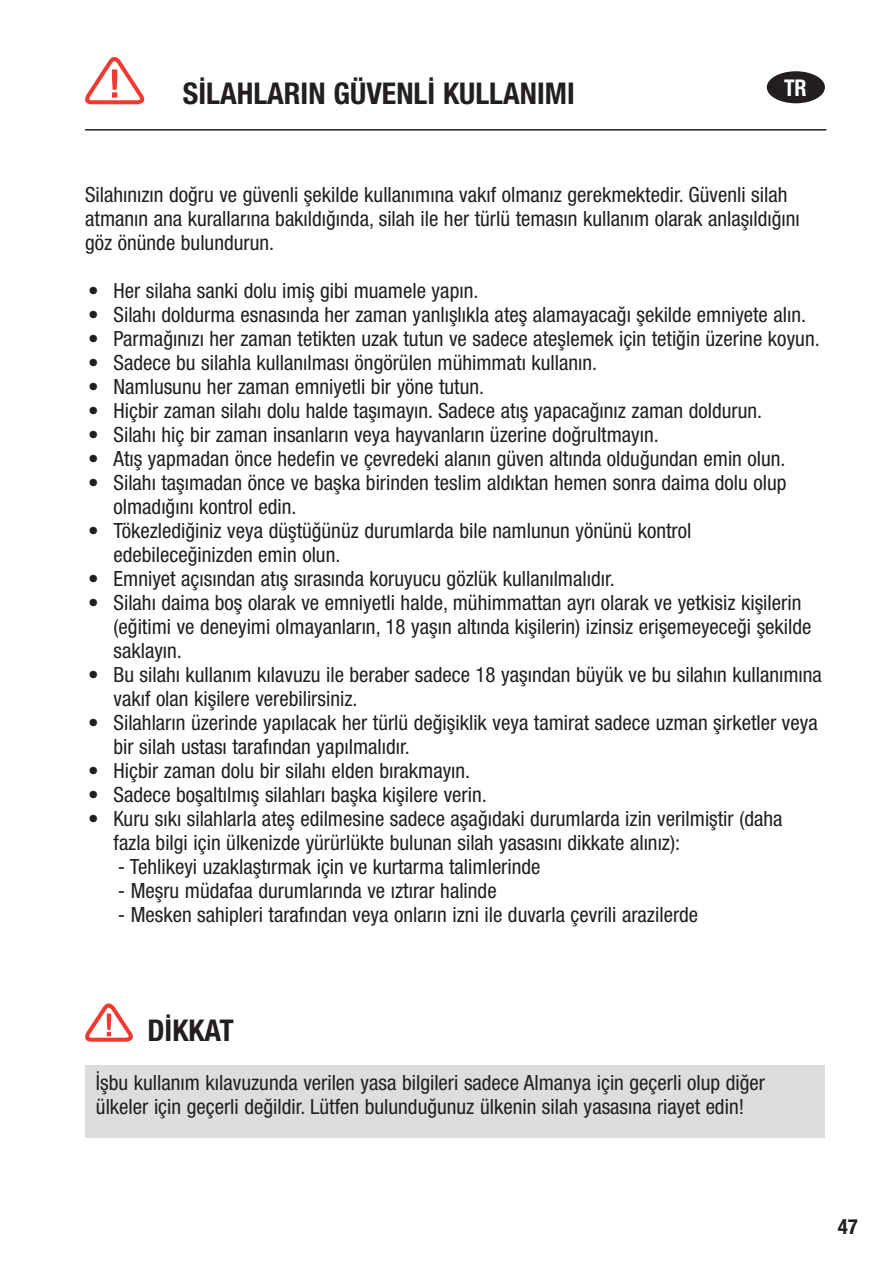
<style>
.page{position:relative;width:893px;height:1263px;background:#fff}
.page>*{position:absolute;margin:0;border:0;box-sizing:border-box;transform-origin:0 0}
.t1{font:700 condensed 30px "Helvetica Neue LT Pro";color:#231f20}
.t2{font:700 condensed 23.1px "Helvetica Neue LT Pro";color:#fff;scale:.95 1}
.t3{font:condensed 21px/24px "Helvetica Neue LT Pro";color:#231f20}
.t4{font:700 condensed 21px "Helvetica Neue LT Pro";color:#231f20}
</style>
<div class="page">
<hr style="left:85px;top:129px;width:741px;height:2px;background:#231f20">
<div style="left:767px;top:71px;width:58px;height:32px;background:#231f20;border-radius:50%"></div>
<svg style="left:85px;top:1003px;width:48px;height:39px"></svg>
<div style="left:85px;top:1065px;width:740px;height:73px;background:#dcdddf"></div>
<svg style="left:85px;top:56px;width:60px;height:49px"></svg>
<h1 class="t1" style="left:183px;top:82px;width:393px">SİLAHLARIN GÜVENLİ KULLANIMI</h1>
<p class="t2" style="left:784px;top:80px;width:25px">TR</p>
<p class="t3" style="left:85px;top:184px;width:716px">Silahınızın doğru ve güvenli şekilde kullanımına vakıf olmanız gerekmektedir. Güvenli silah atmanın ana kurallarına bakıldığında, silah ile her türlü temasın kullanım olarak anlaşıldığını göz önünde bulundurun.</p>
<p class="t3" style="left:88px;top:280px;width:392px">• Her silaha sanki dolu imiş gibi muamele yapın.</p>
<p class="t3" style="left:88px;top:304px;width:720px">• Silahı doldurma esnasında her zaman yanlışlıkla ateş alamayacağı şekilde emniyete alın.</p>
<p class="t3" style="left:88px;top:328px;width:733px">• Parmağınızı her zaman tetikten uzak tutun ve sadece ateşlemek için tetiğin üzerine koyun.</p>
<p class="t3" style="left:88px;top:352px;width:511px">• Sadece bu silahla kullanılması öngörülen mühimmatı kullanın.</p>
<p class="t3" style="left:88px;top:376px;width:398px">• Namlusunu her zaman emniyetli bir yöne tutun.</p>
<p class="t3" style="left:88px;top:400px;width:676px">• Hiçbir zaman silahı dolu halde taşımayın. Sadece atış yapacağınız zaman doldurun.</p>
<p class="t3" style="left:88px;top:424px;width:572px">• Silahı hiç bir zaman insanların veya hayvanların üzerine doğrultmayın.</p>
<p class="t3" style="left:88px;top:448px;width:699px">• Atış yapmadan önce hedefin ve çevredeki alanın güven altında olduğundan emin olun.</p>
<p class="t3" style="left:114px;top:472px;width:674px;text-indent:-26px">• Silahı taşımadan önce ve başka birinden teslim aldıktan hemen sonra daima dolu olup olmadığını kontrol edin.</p>
<p class="t3" style="left:114px;top:520px;width:579px;text-indent:-26px">• Tökezlediğiniz veya düştüğünüz durumlarda bile namlunun yönünü kontrol edebileceğinizden emin olun.</p>
<p class="t3" style="left:88px;top:568px;width:528px">• Emniyet açısından atış sırasında koruyucu gözlük kullanılmalıdır.</p>
<p class="t3" style="left:114px;top:592px;width:699px;text-indent:-26px">• Silahı daima boş olarak ve emniyetli halde, mühimmattan ayrı olarak ve yetkisiz kişilerin (eğitimi ve deneyimi olmayanların, 18 yaşın altında kişilerin) izinsiz erişemeyeceği şekilde saklayın.</p>
<p class="t3" style="left:114px;top:664px;width:710px;text-indent:-26px">• Bu silahı kullanım kılavuzu ile beraber sadece 18 yaşından büyük ve bu silahın kullanımına vakıf olan kişilere verebilirsiniz.</p>
<p class="t3" style="left:114px;top:712px;width:706px;text-indent:-26px">• Silahların üzerinde yapılacak her türlü değişiklik veya tamirat sadece uzman şirketler veya bir silah ustası tarafından yapılmalıdır.</p>
<p class="t3" style="left:88px;top:760px;width:384px">• Hiçbir zaman dolu bir silahı elden bırakmayın.</p>
<p class="t3" style="left:88px;top:784px;width:400px">• Sadece boşaltılmış silahları başka kişilere verin.</p>
<p class="t3" style="left:114px;top:808px;width:670px;text-indent:-26px">• Kuru sıkı silahlarla ateş edilmesine sadece aşağıdaki durumlarda izin verilmiştir (daha fazla bilgi için ülkenizde yürürlükte bulunan silah yasasını dikkate alınız):</p>
<p class="t3" style="left:118px;top:856px;width:424px">- Tehlikeyi uzaklaştırmak için ve kurtarma talimlerinde</p>
<p class="t3" style="left:118px;top:880px;width:380px">- Meşru müdafaa durumlarında ve ıztırar halinde</p>
<p class="t3" style="left:118px;top:904px;width:582px">- Mesken sahipleri tarafından veya onların izni ile duvarla çevrili arazilerde</p>
<h1 class="t1" style="left:147px;top:1020px;width:88px">DİKKAT</h1>
<p class="t3" style="left:96px;top:1072px;width:670px">İşbu kullanım kılavuzunda verilen yasa bilgileri sadece Almanya için geçerli olup diğer ülkeler için geçerli değildir. Lütfen bulunduğunuz ülkenin silah yasasına riayet edin!</p>
<p class="t4" style="left:838px;top:1219px;width:22px">47</p>
</div>
